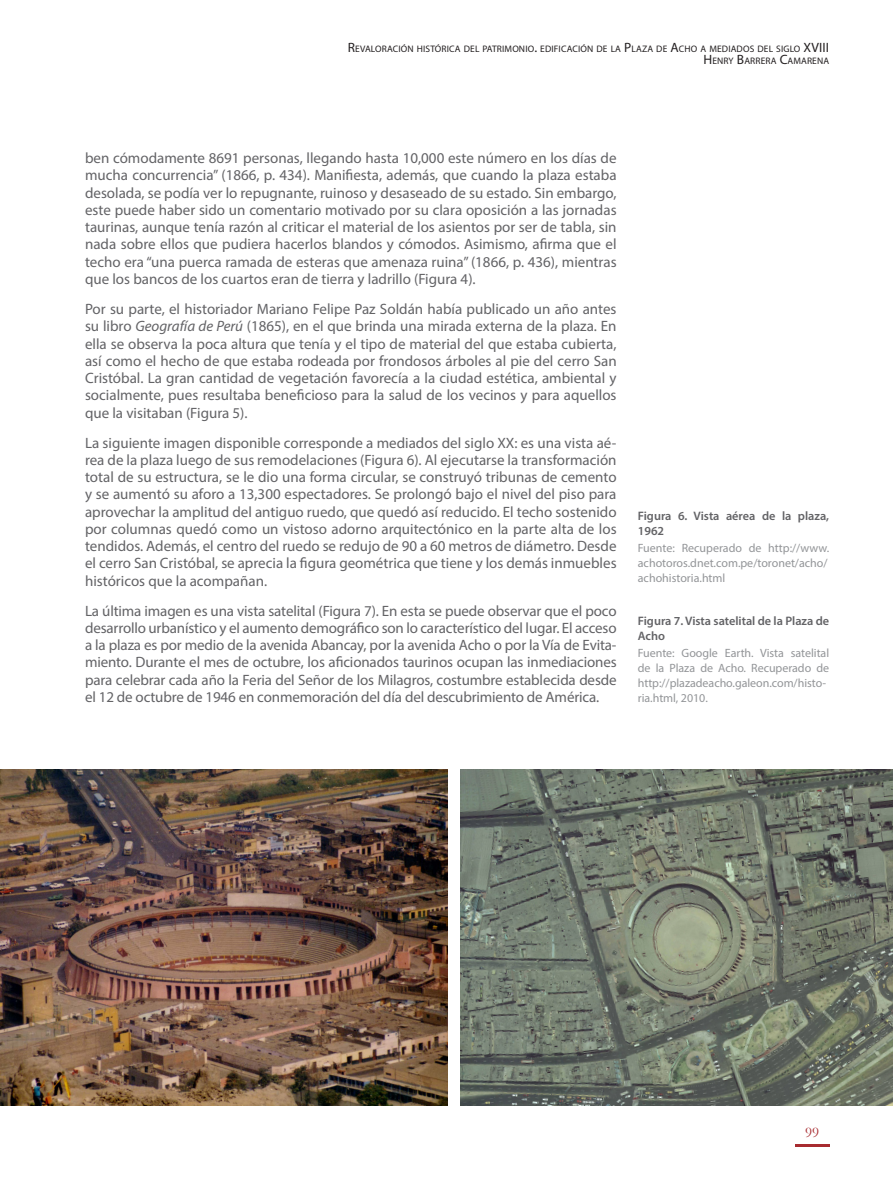
<style>
.page{position:relative;width:893px;height:1191px;background:#fff}
.page>*{position:absolute;margin:0;border:0;box-sizing:border-box;transform-origin:0 0}
.Texto{font:15px/17.2px "Myriad Pro";color:#636366;text-align:justify}
.t1{font:15px "Garamond";color:#a72b30}
.Nombre_Figura{font:600 12.3px/15px "Myriad Pro";color:#636366}
.fuente_Figura{font:12px/15px "Myriad Pro";letter-spacing:-.005em;color:#939598}
.t2{font:9.45px/12px "Myriad Pro";letter-spacing:.015em;color:#231f20}
.s1{font-size:13.5px}
.s2{font-style:italic}
</style>
<div class="page">
<hr style="left:795px;top:1144px;width:34px;height:2px;background:#a72b30">
<img style="left:0;top:770px;width:448px;height:336px">
<img style="left:461px;top:770px;width:432px;height:336px">
<p class="t2" style="left:703px;top:42px;width:127px;text-indent:-356px"><span class="s1">R</span>EVALORACIÓN HISTÓRICA DEL PATRIMONIO<span class="s1">.</span> EDIFICACIÓN DE LA <span class="s1">P</span>LAZA DE <span class="s1">A</span>CHO A MEDIADOS DEL SIGLO <span class="s1">XVIII<br>H</span> ENRY <span class="s1">B</span>ARRERA <span class="s1">C</span>AMARENA</p>
<p class="Texto" style="left:85px;top:149px;width:533px">ben cómodamente 8691 personas, llegando hasta 10,000 este número en los días de mucha concurrencia” (1866, p. 434). Manifiesta, además, que cuando la plaza estaba desolada, se podía ver lo repugnante, ruinoso y desaseado de su estado. Sin embargo, este puede haber sido un comentario motivado por su clara oposición a las jornadas taurinas, aunque tenía razón al criticar el material de los asientos por ser de tabla, sin nada sobre ellos que pudiera hacerlos blandos y cómodos. Asimismo, afirma que el techo era “una puerca ramada de esteras que amenaza ruina” (1866, p. 436), mientras que los bancos de los cuartos eran de tierra y ladrillo (Figura 4).</p>
<p class="Texto" style="left:85px;top:300px;width:533px">Por su parte, el historiador Mariano Felipe Paz Soldán había publicado un año antes su libro <span class="s2">Geografía de Perú</span> (1865), en el que brinda una mirada externa de la plaza. En ella se observa la poca altura que tenía y el tipo de material del que estaba cubierta, así como el hecho de que estaba rodeada por frondosos árboles al pie del cerro San Cristóbal. La gran cantidad de vegetación favorecía a la ciudad estética, ambiental y socialmente, pues resultaba beneficioso para la salud de los vecinos y para aquellos que la visitaban (Figura 5).</p>
<p class="Texto" style="left:85px;top:433px;width:533px">La siguiente imagen disponible corresponde a mediados del siglo XX: es una vista aé&shy;rea de la plaza luego de sus remodelaciones (Figura 6). Al ejecutarse la transformación total de su estructura, se le dio una forma circular, se construyó tribunas de cemento y se aumentó su aforo a 13,300 espectadores. Se prolongó bajo el nivel del piso para aprovechar la amplitud del antiguo ruedo, que quedó así reducido. El techo sostenido por columnas quedó como un vistoso adorno arquitectónico en la parte alta de los tendidos. Además, el centro del ruedo se redujo de 90 a 60 metros de diámetro. Desde el cerro San Cristóbal, se aprecia la figura geométrica que tiene y los demás inmuebles históricos que la acompañan.</p>
<p class="Texto" style="left:85px;top:601px;width:533px">La última imagen es una vista satelital (Figura 7). En esta se puede observar que el poco desarrollo urbanístico y el aumento demográfico son lo característico del lugar. El acceso a la plaza es por medio de la avenida Abancay, por la avenida Acho o por la Vía de Evita&shy;miento. Durante el mes de octubre, los aficionados taurinos ocupan las inmediaciones para celebrar cada año la Feria del Señor de los Milagros, costumbre establecida desde el 12 de octubre de 1946 en conmemoración del día del descubrimiento de América.</p>
<p class="Nombre_Figura" style="left:638px;top:508px;width:193px">Figura 6. Vista aérea de la plaza,<br>1962</p>
<p class="fuente_Figura" style="left:638px;top:540px;width:193px">Fuente: Recuperado de http://www. achotoros.dnet.com.pe/toronet/acho/ achohistoria.html</p>
<p class="Nombre_Figura" style="left:638px;top:613px;width:193px">Figura 7. Vista satelital de la Plaza de<br>Acho</p>
<p class="fuente_Figura" style="left:638px;top:645px;width:193px">Fuente: Google Earth. Vista satelital de la Plaza de Acho. Recuperado de http://plazadeacho.galeon.com/histo&shy;ria.html, 2010.</p>
<p class="t1" style="left:805px;top:1122px;width:16px">99</p>
</div>
